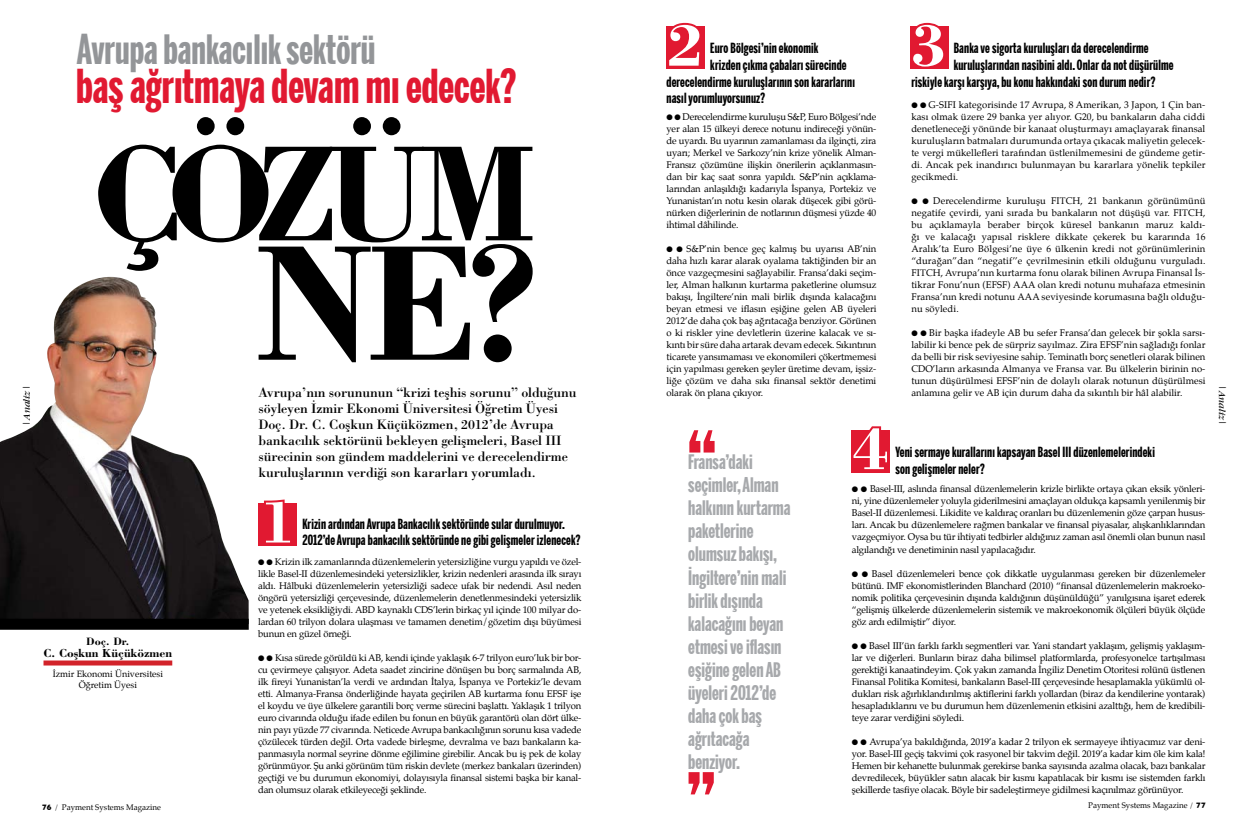
<style>
.page{position:relative;width:1248px;height:837px;background:#fff}
.page>*{position:absolute;margin:0;border:0;box-sizing:border-box;transform-origin:0 0}
.t1{font:700 169.2px "Bodoni Std";color:#000}
.t2{font:700 139.9px "Bodoni Std";letter-spacing:-.095em;color:#000}
.t3{font:700 61.3px "Bodoni Std";color:#fff}
.t4{font:46.6px "Benton Sans Extra Comp Bold";color:#e11931}
.t5{font:40.3px "Benton Sans Extra Comp Bold";color:#939598}
.t6{font:20px/23px "Benton Sans Extra Comp Bold";color:#a7a9ac}
.t7{font:14px/16.8px "Benton Sans Extra Comp Bold";letter-spacing:.01em;color:#000}
.t8{font:14px/16px "Bodoni Std";letter-spacing:-.01em;color:#000}
.t9{font:700 12px "Bodoni Std";color:#000}
.t10{font:700 11px "Bodoni Std";color:#000}
.t11{font:italic 10px "Garamond";color:#000}
.t12{font:9.5px/12px "Palatino";letter-spacing:-.02em;color:#000;text-align:justify}
.t13{font:9px/10.8px "Palatino";color:#000;text-align:center}
.t14{font:8px "Palatino";color:#000}
.s1{font-family:"Gill Sans";font-weight:700}
.s2{font-size:7px}
</style>
<div class="page">
<div style="left:43px;top:660px;width:129px;height:5px;background:#d2232a"></div>
<svg style="left:688px;top:772px;width:25px;height:22px"></svg>
<div style="left:258px;top:503px;width:38px;height:42px;background:#e11931"></div>
<svg style="left:262px;top:499px;width:32px;height:47px"></svg>
<img style="left:0;top:277px;width:249px;height:341px">
<div style="left:0;top:618px;width:249px;height:11px;background:#000"></div>
<div style="left:666px;top:27px;width:38px;height:42px;background:#e11931"></div>
<svg style="left:666px;top:22px;width:37px;height:5px"></svg>
<div style="left:910px;top:22px;width:37px;height:47px;background:#e11931"></div>
<div style="left:851px;top:426px;width:39px;height:47px;background:#e11931"></div>
<svg style="left:689px;top:430px;width:25px;height:22px"></svg>
<p class="t11" style="left:21px;top:423px;width:38px;rotate:-90deg">❘ Analiz ❘</p>
<h3 class="t5" style="left:77px;top:26px;width:300px">Avrupa bankacılık sektörü</h3>
<h3 class="t4" style="left:76px;top:59px;width:441px">baş ağrıtmaya devam mı edecek?</h3>
<h2 class="t2" style="left:91px;top:106px;width:446px">ÇÖZÜM</h2>
<h1 class="t1" style="left:253px;top:197px;width:288px">NE?</h1>
<p class="t10" style="left:86px;top:634px;width:45px">Doç. Dr.</p>
<p class="t9" style="left:43px;top:645px;width:130px">C. Coşkun Küçüközmen</p>
<p class="t13" style="left:53px;top:668px;width:112px">İzmir Ekonomi Üniversitesi<br>Öğretim Üyesi</p>
<p class="t8" style="left:258px;top:384px;width:319px">Avrupa’nın sorununun “krizi teşhis sorunu” olduğunu söyleyen İzmir Ekonomi Üniversitesi Öğretim Üyesi Doç. Dr. C. Coşkun Küçüközmen, 2012’de Avrupa bankacılık sektörünü bekleyen gelişmeleri, Basel III sürecinin son gündem maddelerini ve derecelendirme kuruluşlarının verdiği son kararları yorumladı.</p>
<h3 class="t3" style="left:259px;top:483px;width:39px">1</h3>
<h3 class="t7" style="left:302px;top:515px;width:279px">Krizin ardından Avrupa Bankacılık sektöründe sular durulmuyor.<br>2012’de Avrupa bankacılık sektöründe ne gibi gelişmeler izlenecek?</h3>
<p class="t12" style="left:258px;top:556px;width:325px">● ● Krizin ilk zamanlarında düzenlemelerin yetersizliğine vurgu yapıldı ve özel&shy;likle Basel-II düzenlemesindeki yetersizlikler, krizin nedenleri arasında ilk sırayı aldı. Hâlbuki düzenlemelerin yetersizliği sadece ufak bir nedendi. Asıl neden öngörü yetersizliği çerçevesinde, düzenlemelerin denetlenmesindeki yetersizlik ve yetenek eksikliğiydi. ABD kaynaklı CDS’lerin birkaç yıl içinde 100 milyar do&shy;lardan 60 trilyon dolara ulaşması ve tamamen denetim/gözetim dışı büyümesi bunun en güzel örneği.</p>
<p class="t12" style="left:258px;top:652px;width:325px">● ● Kısa sürede görüldü ki AB, kendi içinde yaklaşık 6-7 trilyon euro’luk bir bor&shy;cu çevirmeye çalışıyor. Adeta saadet zincirine dönüşen bu borç sarmalında AB, ilk fireyi Yunanistan’la verdi ve ardından İtalya, İspanya ve Portekiz’le devam etti. Almanya-Fransa önderliğinde hayata geçirilen AB kurtarma fonu EFSF işe el koydu ve üye ülkelere garantili borç verme sürecini başlattı. Yaklaşık 1 trilyon euro civarında olduğu ifade edilen bu fonun en büyük garantörü olan dört ülke&shy;nin payı yüzde 77 civarında. Neticede Avrupa bankacılığının sorunu kısa vadede çözülecek türden değil. Orta vadede birleşme, devralma ve bazı bankaların ka&shy;panmasıyla normal seyrine dönme eğilimine girebilir. Ancak bu iş pek de kolay görünmüyor. Şu anki görünüm tüm riskin devlete (merkez bankaları üzerinden) geçtiği ve bu durumun ekonomiyi, dolayısıyla finansal sistemi başka bir kanal&shy;dan olumsuz olarak etkileyeceği şeklinde.</p>
<h3 class="t3" style="left:666px;top:7px;width:39px">2</h3>
<h3 class="t3" style="left:910px;top:7px;width:39px">3</h3>
<h3 class="t7" style="left:710px;top:39px;width:110px">Euro Bölgesi’nin ekonomik</h3>
<h3 class="t7" style="left:710px;top:56px;width:138px">krizden çıkma çabaları sürecinde</h3>
<h3 class="t7" style="left:666px;top:73px;width:190px">derecelendirme kuruluşlarının son kararlarını</h3>
<h3 class="t7" style="left:666px;top:90px;width:100px">nasıl yorumluyorsunuz?</h3>
<p class="t12" style="left:666px;top:112px;width:211px">● ● Derecelendirme kuruluşu S&amp;P, Euro Bölgesi’nde yer alan 15 ülkeyi derece notunu indireceği yönün&shy;de uyardı. Bu uyarının zamanlaması da ilginçti, zira uyarı; Merkel ve Sarkozy’nin krize yönelik Alman-Fransız çözümüne ilişkin önerilerin açıklanmasın&shy;dan bir kaç saat sonra yapıldı. S&amp;P’nin açıklama&shy;larından anlaşıldığı kadarıyla İspanya, Portekiz ve Yunanistan’ın notu kesin olarak düşecek gibi görü&shy;nürken diğerlerinin de notlarının düşmesi yüzde 40 ihtimal dâhilinde.</p>
<p class="t12" style="left:666px;top:244px;width:211px">● ● S&amp;P’nin bence geç kalmış bu uyarısı AB’nin daha hızlı karar alarak oyalama taktiğinden bir an önce vazgeçmesini sağlayabilir. Fransa’daki seçim&shy;ler, Alman halkının kurtarma paketlerine olumsuz bakışı, İngiltere’nin mali birlik dışında kalacağını beyan etmesi ve iflasın eşiğine gelen AB üyeleri 2012’de daha çok baş ağrıtacağa benziyor. Görünen o ki riskler yine devletlerin üzerine kalacak ve sı&shy;kıntı bir süre daha artarak devam edecek. Sıkıntının ticarete yansımaması ve ekonomileri çökertmemesi için yapılması gereken şeyler üretime devam, işsiz&shy;liğe çözüm ve daha sıkı finansal sektör denetimi olarak ön plana çıkıyor.</p>
<h3 class="t7" style="left:953px;top:39px;width:196px">Banka ve sigorta kuruluşları da derecelendirme</h3>
<h3 class="t7" style="left:953px;top:56px;width:221px">kuruluşlarından nasibini aldı. Onlar da not düşürülme</h3>
<h3 class="t7" style="left:911px;top:73px;width:245px">riskiyle karşı karşıya, bu konu hakkındaki son durum nedir?</h3>
<p class="t12" style="left:911px;top:100px;width:295px">● ● G-SIFI kategorisinde 17 Avrupa, 8 Amerikan, 3 Japon, 1 Çin ban&shy;kası olmak üzere 29 banka yer alıyor. G20, bu bankaların daha ciddi denetleneceği yönünde bir kanaat oluşturmayı amaçlayarak finansal kuruluşların batmaları durumunda ortaya çıkacak maliyetin gelecek&shy;te vergi mükellefleri tarafından üstlenilmemesini de gündeme getir&shy;di. Ancak pek inandırıcı bulunmayan bu kararlara yönelik tepkiler gecikmedi.</p>
<p class="t12" style="left:911px;top:196px;width:295px">● ● Derecelendirme kuruluşu FITCH, 21 bankanın görünümünü negatife çevirdi, yani sırada bu bankaların not düşüşü var. FITCH, bu açıklamayla beraber birçok küresel bankanın maruz kaldı&shy;ğı ve kalacağı yapısal risklere dikkate çekerek bu kararında 16<br>Aralık’ta Euro Bölgesi’ne üye 6 ülkenin kredi not görünümlerinin “durağan”dan “negatif’’e çevrilmesinin etkili olduğunu vurguladı.<br>FITCH, Avrupa’nın kurtarma fonu olarak bilinen Avrupa Finansal İs&shy;tikrar Fonu’nun (EFSF) AAA olan kredi notunu muhafaza etmesinin Fransa’nın kredi notunu AAA seviyesinde korumasına bağlı olduğu&shy;nu söyledi.</p>
<p class="t12" style="left:911px;top:328px;width:295px">● ● Bir başka ifadeyle AB bu sefer Fransa’dan gelecek bir şokla sarsı&shy;labilir ki bence pek de sürpriz sayılmaz. Zira EFSF’nin sağladığı fonlar da belli bir risk seviyesine sahip. Teminatlı borç senetleri olarak bilinen CDO’ların arkasında Almanya ve Fransa var. Bu ülkelerin birinin no&shy;tunun düşürülmesi EFSF’nin de dolaylı olarak notunun düşürülmesi anlamına gelir ve AB için durum daha da sıkıntılı bir hâl alabilir.</p>
<h3 class="t6" style="left:688px;top:450px;width:66px">Fransa’daki</h3>
<h3 class="t6" style="left:688px;top:473px;width:104px">seçimler, Alman halkının kurtarma paketlerine olumsuz bakışı,<br>İngiltere’nin mali birlik dışında kalacağını beyan etmesi ve iflasın eşiğine gelen AB üyeleri 2012’de daha çok baş ağrıtacağa benziyor.</h3>
<h3 class="t3" style="left:852px;top:410px;width:39px">4</h3>
<h3 class="t7" style="left:895px;top:443px;width:261px">Yeni sermaye kurallarını kapsayan Basel III düzenlemelerindeki son gelişmeler neler?</h3>
<p class="t12" style="left:851px;top:484px;width:355px">● ● Basel-III, aslında finansal düzenlemelerin krizle birlikte ortaya çıkan eksik yönleri&shy;ni, yine düzenlemeler yoluyla giderilmesini amaçlayan oldukça kapsamlı yenilenmiş bir Basel-II düzenlemesi. Likidite ve kaldıraç oranları bu düzenlemenin göze çarpan husus&shy;ları. Ancak bu düzenlemelere rağmen bankalar ve finansal piyasalar, alışkanlıklarından vazgeçmiyor. Oysa bu tür ihtiyati tedbirler aldığınız zaman asıl önemli olan bunun nasıl algılandığı ve denetiminin nasıl yapılacağıdır.</p>
<p class="t12" style="left:851px;top:568px;width:355px">● ● Basel düzenlemeleri bence çok dikkatle uygulanması gereken bir düzenlemeler bütünü. IMF ekonomistlerinden Blanchard (2010) “finansal düzenlemelerin makroeko&shy;nomik politika çerçevesinin dışında kaldığının düşünüldüğü” yanılgısına işaret ederek “gelişmiş ülkelerde düzenlemelerin sistemik ve makroekonomik ölçüleri büyük ölçüde göz ardı edilmiştir” diyor.</p>
<p class="t12" style="left:851px;top:640px;width:355px">● ● Basel III’ün farklı farklı segmentleri var. Yani standart yaklaşım, gelişmiş yaklaşım&shy;lar ve diğerleri. Bunların biraz daha bilimsel platformlarda, profesyonelce tartışılması gerektiği kanaatindeyim. Çok yakın zamanda İngiliz Denetim Otoritesi rolünü üstlenen Finansal Politika Komitesi, bankaların Basel-III çerçevesinde hesaplamakla yükümlü ol&shy;dukları risk ağırlıklandırılmış aktiflerini farklı yollardan (biraz da kendilerine yontarak) hesapladıklarını ve bu durumun hem düzenlemenin etkisini azalttığı, hem de kredibili&shy;teye zarar verdiğini söyledi.</p>
<p class="t12" style="left:851px;top:736px;width:355px">● ● Avrupa’ya bakıldığında, 2019’a kadar 2 trilyon ek sermayeye ihtiyacımız var deni&shy;yor. Basel-III geçiş takvimi çok rasyonel bir takvim değil. 2019’a kadar kim öle kim kala!<br>Hemen bir kehanette bulunmak gerekirse banka sayısında azalma olacak, bazı bankalar devredilecek, büyükler satın alacak bir kısmı kapatılacak bir kısmı ise sistemden farklı şekillerde tasfiye olacak. Böyle bir sadeleştirmeye gidilmesi kaçınılmaz görünüyor.</p>
<p class="t14" style="left:42px;top:802px;width:120px"><span class="s1">76</span> <span class="s2">/</span> Payment Systems Magazine</p>
<p class="t14" style="left:1088px;top:799px;width:119px">Payment Systems Magazine <span class="s2">/</span> <span class="s1">77</span></p>
<p class="t11" style="left:1227px;top:386px;width:38px;rotate:90deg">❘ Analiz ❘</p>
</div>
